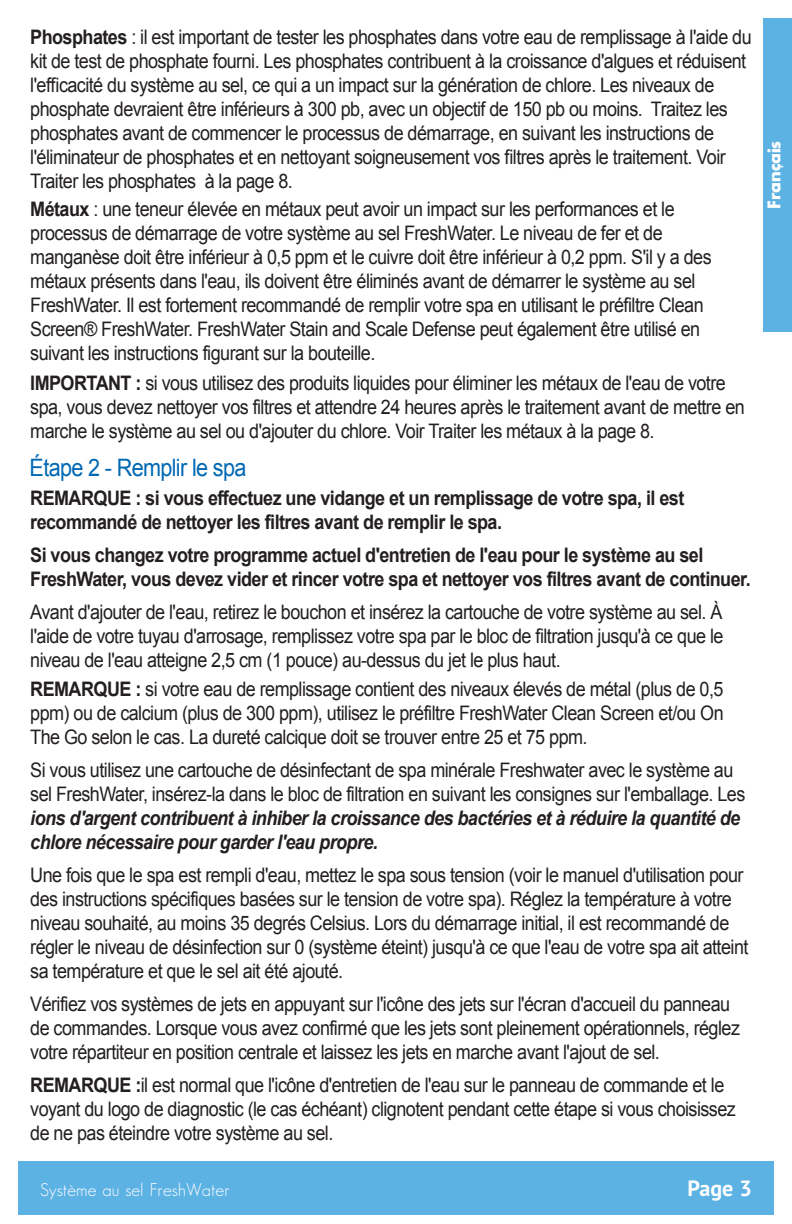
<style>
.page{position:relative;width:792px;height:1224px;background:#fff}
.page>*{position:absolute;margin:0;border:0;box-sizing:border-box;transform-origin:0 0}
.Body{font:24px "Arial";letter-spacing:-.03em;color:#0168b3;scale:.9 1}
.t1{font:700 22px "PT Sans Pro";color:#fff}
.Body-2{font:20px/24px "Arial";letter-spacing:-.03em;color:#231f20;scale:.9 1}
.Body-3{font:700 20px/24px "Arial";letter-spacing:-.03em;color:#231f20;scale:.9 1}
.t2{font:18px "Sans Serif FLF";color:#fff}
.t3{font:18px "Sans Serif Bld FLF";color:#fff}
.s1{font-weight:700}
.s2{font-weight:700;font-style:italic}
</style>
<div class="page">
<div style="left:18px;top:1161px;width:756px;height:54px;background:#5db2e4"></div>
<div style="left:763px;top:18px;width:29px;height:314px;background:#5db2e4"></div>
<p class="Body-2" style="left:30px;top:25px;width:803px"><span class="s1">Phosphates</span> : il est important de tester les phosphates dans votre eau de remplissage à l'aide du kit de test de phosphate fourni. Les phosphates contribuent à la croissance d'algues et réduisent l'efficacité du système au sel, ce qui a un impact sur la génération de chlore. Les niveaux de phosphate devraient être inférieurs à 300 pb, avec un objectif de 150 pb ou moins. Traitez les phosphates avant de commencer le processus de démarrage, en suivant les instructions de l'éliminateur de phosphates et en nettoyant soigneusement vos filtres après le traitement. Voir Traiter les phosphates à la page 8.</p>
<p class="Body-2" style="left:30px;top:198px;width:759px"><span class="s1">Métaux</span> : une teneur élevée en métaux peut avoir un impact sur les performances et le processus de démarrage de votre système au sel FreshWater. Le niveau de fer et de manganèse doit être inférieur à 0,5 ppm et le cuivre doit être inférieur à 0,2 ppm. S'il y a des métaux présents dans l'eau, ils doivent être éliminés avant de démarrer le système au sel FreshWater. Il est fortement recommandé de remplir votre spa en utilisant le préfiltre Clean Screen® FreshWater. FreshWater Stain and Scale Defense peut également être utilisé en suivant les instructions figurant sur la bouteille.</p>
<p class="Body-2" style="left:30px;top:372px;width:795px"><span class="s1">IMPORTANT :</span> si vous utilisez des produits liquides pour éliminer les métaux de l'eau de votre spa, vous devez nettoyer vos filtres et attendre 24 heures après le traitement avant de mettre en marche le système au sel ou d'ajouter du chlore. Voir Traiter les métaux à la page 8.</p>
<p class="Body" style="left:30px;top:452px;width:242px">Étape 2 - Remplir le spa</p>
<p class="Body-3" style="left:30px;top:487px;width:728px">REMARQUE : si vous effectuez une vidange et un remplissage de votre spa, il est recommandé de nettoyer les filtres avant de remplir le spa.</p>
<p class="Body-3" style="left:30px;top:544px;width:802px">Si vous changez votre programme actuel d'entretien de l'eau pour le système au sel<br>FreshWater, vous devez vider et rincer votre spa et nettoyer vos filtres avant de continuer.</p>
<p class="Body-2" style="left:30px;top:600px;width:772px;text-align:justify">Avant d'ajouter de l'eau, retirez le bouchon et insérez la cartouche de votre système au sel. À l'aide de votre tuyau d'arrosage, remplissez votre spa par le bloc de filtration jusqu'à ce que le niveau de l'eau atteigne 2,5 cm (1 pouce) au-dessus du jet le plus haut.</p>
<p class="Body-2" style="left:30px;top:677px;width:772px;text-align:justify"><span class="s1">REMARQUE :</span> si votre eau de remplissage contient des niveaux élevés de métal (plus de 0,5 ppm) ou de calcium (plus de 300 ppm), utilisez le préfiltre FreshWater Clean Screen et/ou On The Go selon le cas. La dureté calcique doit se trouver entre 25 et 75 ppm.</p>
<p class="Body-2" style="left:30px;top:758px;width:796px">Si vous utilisez une cartouche de désinfectant de spa minérale Freshwater avec le système au sel FreshWater, insérez-la dans le bloc de filtration en suivant les consignes sur l'emballage. Les <span class="s2">ions d'argent contribuent à inhiber la croissance des bactéries et à réduire la quantité de chlore nécessaire pour garder l'eau propre.</span></p>
<p class="Body-2" style="left:30px;top:863px;width:800px">Une fois que le spa est rempli d'eau, mettez le spa sous tension (voir le manuel d'utilisation pour des instructions spécifiques basées sur le tension de votre spa). Réglez la température à votre niveau souhaité, au moins 35 degrés Celsius. Lors du démarrage initial, il est recommandé de régler le niveau de désinfection sur 0 (système éteint) jusqu'à ce que l'eau de votre spa ait atteint sa température et que le sel ait été ajouté.</p>
<p class="Body-2" style="left:30px;top:992px;width:790px">Vérifiez vos systèmes de jets en appuyant sur l'icône des jets sur l'écran d'accueil du panneau de commandes. Lorsque vous avez confirmé que les jets sont pleinement opérationnels, réglez votre répartiteur en position centrale et laissez les jets en marche avant l'ajout de sel.</p>
<p class="Body-2" style="left:30px;top:1073px;width:786px"><span class="s1">REMARQUE :</span>il est normal que l'icône d'entretien de l'eau sur le panneau de commande et le voyant du logo de diagnostic (le cas échéant) clignotent pendant cette étape si vous choisissez de ne pas éteindre votre système au sel.</p>
<p class="t2" style="left:40px;top:1180px;width:191px">Système au sel FreshWater</p>
<p class="t1" style="left:688px;top:1174px;width:66px">Page 3</p>
<p class="t3" style="left:764px;top:209px;width:70px;rotate:-90deg">Français</p>
</div>
